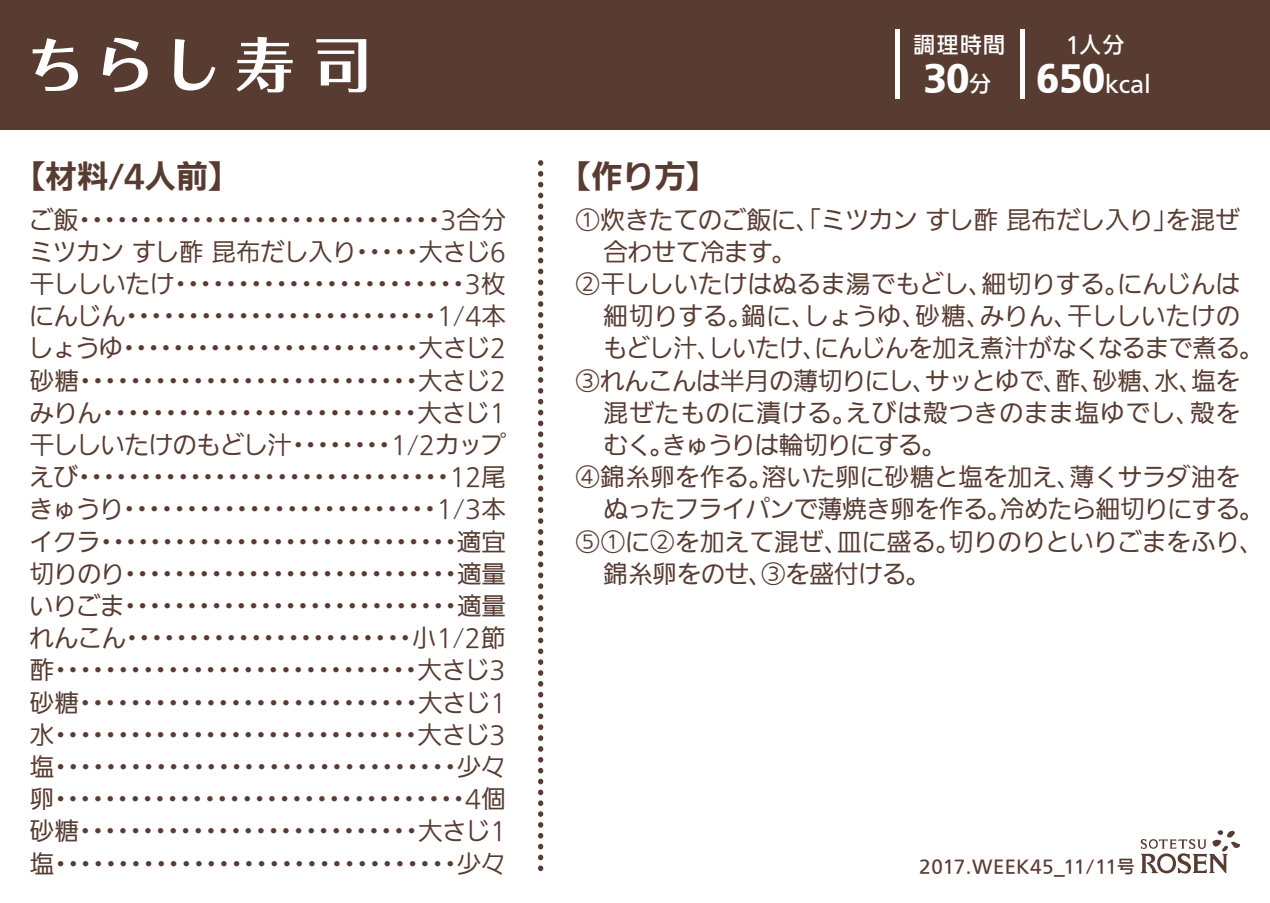
<style>
.page{position:relative;width:1270px;height:903px;background:#fff}
.page>*{position:absolute;margin:0;border:0;box-sizing:border-box;transform-origin:0 0}
.t1{font:700 59.5px "Folk Pro";letter-spacing:.19em;color:#fff}
.t2{font:800 35px "Iwa UD Go Dsp Pro";color:#fff}
.t3{font:700 31.5px "Iwa UD Go Dsp Pro";color:#583c32}
.t4{font:100 24.5px/32.2px "Iwa UD Go Dsp Pro";letter-spacing:-.005em;color:#583c32;text-align:justify}
.t5{font:100 24.5px "Iwa UD Go Dsp Pro";letter-spacing:.04em;color:#583c32}
.t6{font:100 24.5px "Iwa UD Go Dsp Pro";letter-spacing:-.045em;color:#583c32}
.t7{font:500 22.05px/39.2px "Iwa UD Go Dsp Pro";letter-spacing:.03em;color:#fff;text-align:center}
.t8{font:500 17.5px "Iwa UD Go Dsp Pro";letter-spacing:.03em;color:#583c32}
.s1{font-weight:800;font-size:35px}
.s2{font-weight:500;font-size:22.05px}
</style>
<div class="page">
<div style="left:0;top:0;width:1270px;height:129px;background:#583c32"></div>
<svg style="left:1141px;top:830px;width:99px;height:43px"></svg>
<svg style="left:538px;top:160px;width:5px;height:711px"></svg>
<hr style="left:1020px;top:30px;width:4px;height:69px;background:#fff">
<hr style="left:896px;top:30px;width:4px;height:69px;background:#fff">
<h1 class="t1" style="left:26px;top:14px;width:348px">ちらし寿司</h1>
<p class="t7" style="left:1036px;top:26px;width:116px">１人分<br><span class="s1">650</span>kcal</p>
<p class="t7" style="left:914px;top:26px;width:93px">調理時間</p>
<h2 class="t2" style="left:923px;top:52px;width:69px">30<span class="s2">分</span></h2>
<p class="t3" style="left:14px;top:152px;width:227px">【材料/4人前】</p>
<p class="t3" style="left:560px;top:152px;width:159px">【作り方】</p>
<p class="t4" style="left:29px;top:204px;width:479px">ご飯・・・・・・・・・・・・・・・・・・・・・・・・・・・・・3合分ミツカン すし酢 昆布だし入り・・・・・大さじ6干ししいたけ・・・・・・・・・・・・・・・・・・・・・・・3枚にんじん・・・・・・・・・・・・・・・・・・・・・・・・・1/4本しょうゆ・・・・・・・・・・・・・・・・・・・・・・・・大さじ2砂糖・・・・・・・・・・・・・・・・・・・・・・・・・・・大さじ2みりん・・・・・・・・・・・・・・・・・・・・・・・・・大さじ1干ししいたけのもどし汁・・・・・・・・1/2カップえび・・・・・・・・・・・・・・・・・・・・・・・・・・・・・・1 2尾きゅうり・・・・・・・・・・・・・・・・・・・・・・・・・1/3本イクラ・・・・・・・・・・・・・・・・・・・・・・・・・・・・・適宜切りのり・・・・・・・・・・・・・・・・・・・・・・・・・・・適量いりごま・・・・・・・・・・・・・・・・・・・・・・・・・・・適量れんこん・・・・・・・・・・・・・・・・・・・・・・・小1/2節酢・・・・・・・・・・・・・・・・・・・・・・・・・・・・・大さじ3砂糖・・・・・・・・・・・・・・・・・・・・・・・・・・・大さじ1水・・・・・・・・・・・・・・・・・・・・・・・・・・・・・大さじ3塩・・・・・・・・・・・・・・・・・・・・・・・・・・・・・・・・少々卵・・・・・・・・・・・・・・・・・・・・・・・・・・・・・・・・・4個砂糖・・・・・・・・・・・・・・・・・・・・・・・・・・・大さじ1塩・・・・・・・・・・・・・・・・・・・・・・・・・・・・・・・・少々</p>
<p class="t4" style="left:576px;top:204px;width:666px">①炊きたてのご飯に、「ミツカン すし酢 昆布だし入り」を混ぜ</p>
<p class="t4" style="left:604px;top:237px;width:194px">合わせて冷ます。</p>
<p class="t4" style="left:576px;top:269px;width:666px">②干ししいたけはぬるま湯でもどし、細切りする。にんじんは</p>
<p class="t4" style="left:604px;top:301px;width:638px">細切りする。鍋に、しょうゆ、砂糖、みりん、干ししいたけの</p>
<p class="t4" style="left:603px;top:333px;width:662px">もどし汁、しいたけ、にんじんを加え煮汁がなくなるまで煮る。</p>
<p class="t4" style="left:576px;top:365px;width:666px">③れんこんは半月の薄切りにし、サッとゆで、酢、砂糖、水、塩を</p>
<p class="t5" style="left:604px;top:396px;width:638px">混ぜたものに漬ける。えびは殻つきのまま塩ゆでし、殻を</p>
<p class="t6" style="left:603px;top:428px;width:345px">むく。きゅうりは輪切りにする。</p>
<p class="t4" style="left:576px;top:462px;width:666px">④錦糸卵を作る。溶いた卵に砂糖と塩を加え、薄くサラダ油を</p>
<p class="t4" style="left:603px;top:494px;width:662px">ぬったフライパンで薄焼き卵を作る。冷めたら細切りにする。</p>
<p class="t4" style="left:576px;top:526px;width:690px">⑤①に②を加えて混ぜ、皿に盛る。切りのりといりごまをふり、</p>
<p class="t4" style="left:604px;top:559px;width:328px">錦糸卵をのせ、③を盛付ける。</p>
<p class="t8" style="left:919px;top:853px;width:217px">2017.WEEK45_11/11号</p>
</div>
